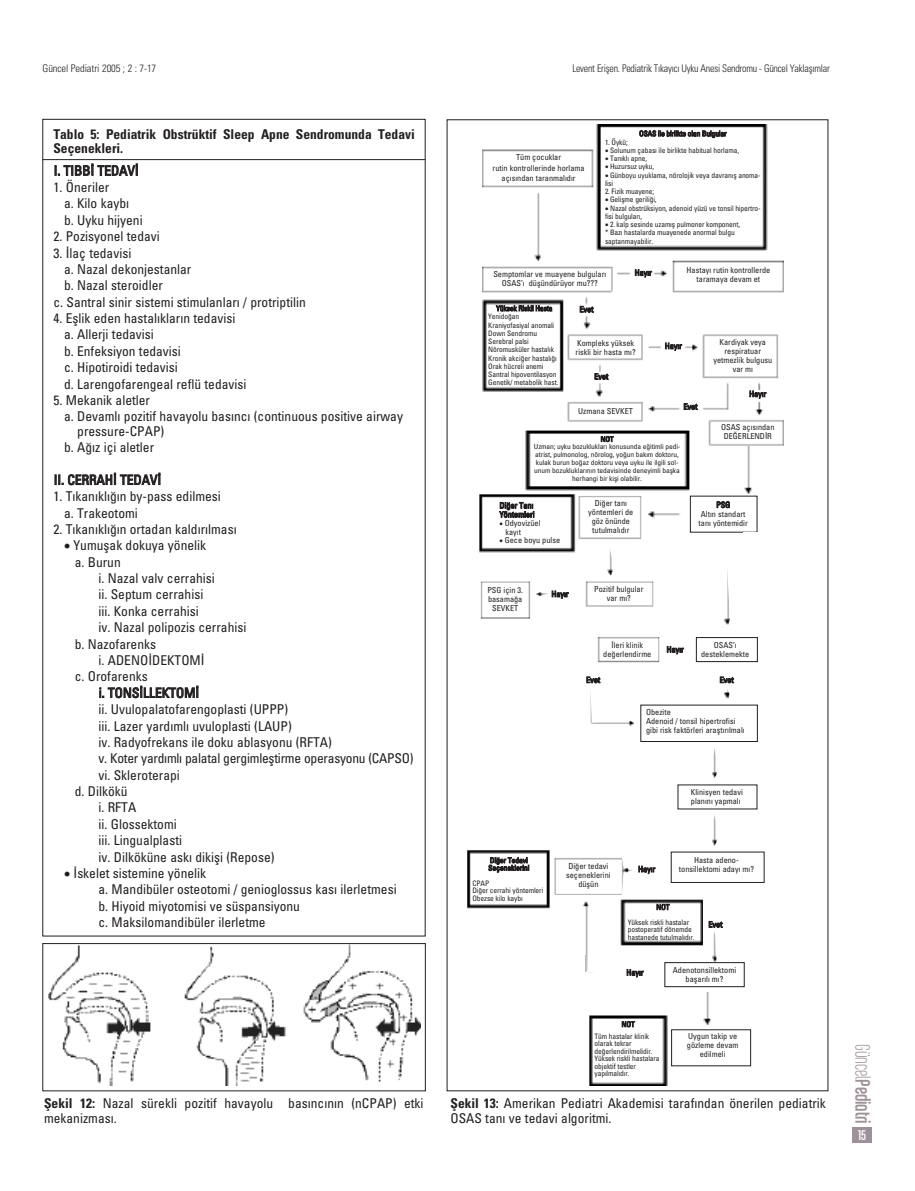
<style>
.page{position:relative;width:915px;height:1191px;background:#fff}
.page>*{position:absolute;margin:0;border:0;box-sizing:border-box;transform-origin:0 0}
.t1{font:22.2px "Chalet Comprime Cologne Seventy";letter-spacing:-.005em;color:#9f919a}
.t2{font:15px "Chalet Comprime Cologne Seventy";color:#fff}
.t3{font:condensed 13.5px/16.4px "Univers";color:#231f20}
.t4{font:700 condensed 13.5px/14.2px "Univers";color:#231f20}
.t5{font:condensed 13.5px "Univers";letter-spacing:-.02em;color:#231f20}
.t6{font:300 condensed 10.5px "Univers";letter-spacing:-.02em;color:#231f20;scale:.95 1}
.t7{font:300 condensed 10.5px "Univers";letter-spacing:-.02em;color:#231f20}
.t8{font:condensed 8.25px/9px "Univers";color:#231f20;text-align:center}
.t9{font:condensed 7.5px/8.2px "Univers";letter-spacing:-.015em;color:#231f20}
.t10{font:condensed 7.05px/7.8px "Univers";letter-spacing:-.015em;color:#231f20;text-align:center;scale:1.06 1}
.s1{font-weight:700}
.s2{font-family:"Chalet Comprime Milan Seventy"}
</style>
<div class="page">
<div style="left:851px;top:1127px;width:19px;height:15px;background:#9f919a"></div>
<hr style="left:43px;top:159px;width:382px;height:1px;background:#231f20">
<img style="left:48px;top:945px;width:372px;height:140px">
<div style="left:43px;top:943px;width:382px;height:148px;border:1px solid #231f20"></div>
<img style="left:482px;top:124px;width:301px;height:409px">
<img style="left:467px;top:494px;width:263px;height:572px">
<img style="left:589px;top:1015px;width:78px;height:70px">
<img style="left:585px;top:955px;width:37px;height:17px">
<div style="left:696px;top:637px;width:61px;height:25px;border:1px solid #231f20"></div>
<div style="left:664px;top:962px;width:80px;height:24px;border:1px solid #231f20"></div>
<div style="left:744px;top:446px;width:10px;height:50px;background:#fff"></div>
<img style="left:744px;top:446px;width:8px;height:48px">
<svg style="left:703px;top:1024px;width:10px;height:3px"></svg>
<img style="left:703px;top:992px;width:10px;height:32px">
<img style="left:648px;top:511px;width:32px;height:7px">
<div style="left:690px;top:496px;width:66px;height:36px;background:#fff"></div>
<div style="left:743px;top:532px;width:15px;height:74px;background:#fff"></div>
<div style="left:582px;top:972px;width:5px;height:102px;background:#fff"></div>
<p class="t7" style="left:43px;top:65px;width:115px">Güncel Pediatri 2005 ; 2 : 7-17</p>
<p class="t6" style="left:572px;top:65px;width:272px">Levent Eriflen. Pediatrik T›kay›c› Uyku Anesi Sendromu - Güncel Yaklafl›mlar</p>
<p class="t4" style="left:53px;top:128px;width:363px">Tablo 5: Pediatrik Obstrüktif Sleep Apne Sendromunda Tedavi<br>Seçenekleri.</p>
<p class="t3" style="left:54px;top:164px;width:86px">I. TIBB‹ TEDAV‹</p>
<p class="t3" style="left:64px;top:180px;width:80px;text-indent:-11px">1. Öneriler<br>a. Kilo kayb›<br>b. Uyku hijyeni</p>
<p class="t3" style="left:53px;top:229px;width:108px">2. Pozisyonel tedavi</p>
<p class="t3" style="left:53px;top:246px;width:79px">3. ‹laç tedavisi</p>
<p class="t3" style="left:64px;top:262px;width:129px">a. Nazal dekonjestanlar</p>
<p class="t3" style="left:64px;top:278px;width:100px">b. Nazal steroidler</p>
<p class="t3" style="left:53px;top:295px;width:254px">c. Santral sinir sistemi stimulanlar› / protriptilin</p>
<p class="t3" style="left:64px;top:311px;width:184px;text-indent:-11px">4. Efllik eden hastal›klar›n tedavisi a. Allerji tedavisi<br>b. Enfeksiyon tedavisi<br>c. Hipotiroidi tedavisi<br>d. Larengofarengeal reflü tedavisi</p>
<p class="t3" style="left:64px;top:393px;width:340px;text-indent:-11px">5. Mekanik aletler<br>a. Devaml› pozitif havayolu bas›nc› (continuous positive airway</p>
<p class="t3" style="left:64px;top:424px;width:102px;text-indent:13px">pressure-CPAP) b. A¤›z içi aletler</p>
<p class="t3" style="left:54px;top:473px;width:109px">II. CERRAH‹ TEDAV‹</p>
<p class="t3" style="left:64px;top:489px;width:158px;text-indent:-11px">1. T›kan›kl›¤›n by-pass edilmesi a. Trakeotomi</p>
<p class="t3" style="left:53px;top:522px;width:185px">2. T›kan›kl›¤›n ortadan kald›r›lmas›</p>
<p class="t3" style="left:75px;top:538px;width:133px;text-indent:-11px">• Yumuflak dokuya yönelik a. Burun</p>
<p class="t3" style="left:98px;top:571px;width:118px">i. Nazal valv cerrahisi</p>
<p class="t3" style="left:98px;top:587px;width:106px">ii. Septum cerrahisi</p>
<p class="t3" style="left:98px;top:604px;width:102px">iii. Konka cerrahisi</p>
<p class="t3" style="left:98px;top:620px;width:149px">iv. Nazal polipozis cerrahisi</p>
<p class="t3" style="left:75px;top:637px;width:83px">b. Nazofarenks</p>
<p class="t3" style="left:98px;top:653px;width:108px">i. ADENO‹DEKTOM‹</p>
<p class="t3" style="left:75px;top:669px;width:75px">c. Orofarenks</p>
<p class="t3" style="left:99px;top:686px;width:102px">i. TONS‹LLEKTOM‹</p>
<p class="t3" style="left:98px;top:702px;width:191px">ii. Uvulopalatofarengoplasti (UPPP)</p>
<p class="t3" style="left:98px;top:718px;width:195px">iii. Lazer yard›ml› uvuloplasti (LAUP)</p>
<p class="t3" style="left:98px;top:735px;width:235px">iv. Radyofrekans ile doku ablasyonu (RFTA)</p>
<p class="t5" style="left:98px;top:753px;width:316px">v. Koter yard›ml› palatal gergimlefltirme operasyonu (CAPSO)</p>
<p class="t3" style="left:98px;top:768px;width:83px">vi. Skleroterapi</p>
<p class="t3" style="left:75px;top:784px;width:54px">d. Dilkökü</p>
<p class="t3" style="left:98px;top:800px;width:39px">i. RFTA</p>
<p class="t3" style="left:98px;top:817px;width:80px">ii. Glossektomi</p>
<p class="t3" style="left:98px;top:833px;width:85px">iii. Lingualplasti</p>
<p class="t3" style="left:98px;top:849px;width:177px">iv. Dilköküne ask› dikifli (Repose)</p>
<p class="t3" style="left:98px;top:866px;width:299px;text-indent:-34px">• ‹skelet sistemine yönelik<br>a. Mandibüler osteotomi / genioglossus kas› ilerletmesi b. Hiyoid miyotomisi ve süspansiyonu<br>c. Maksilomandibüler ilerletme</p>
<p class="t8" style="left:492px;top:153px;width:93px;line-height:10.5px">Tüm çocuklar<br>rutin kontrollerinde horlama aç›s›ndan taranmal›d›r</p>
<p class="t9" style="left:639px;top:130px;width:89px">OSAS ile birlikte olan Bulgular</p>
<p class="t9" style="left:605px;top:138px;width:24px">1. Öykü;</p>
<p class="t9" style="left:605px;top:147px;width:135px">• Solunum çabas› ile birlikte habitual horlama,</p>
<p class="t9" style="left:605px;top:155px;width:43px">• Tan›kl› apne,</p>
<p class="t9" style="left:605px;top:163px;width:50px">• Huzursuz uyku,</p>
<p class="t9" style="left:605px;top:171px;width:157px">• Günboyu uyuklama, nörolojik veya davran›fl anoma&shy;lisi</p>
<p class="t9" style="left:605px;top:188px;width:51px">2. Fizik muayene;</p>
<p class="t9" style="left:605px;top:196px;width:53px">• Geliflme gerili¤i,</p>
<p class="t9" style="left:605px;top:204px;width:157px">• Nazal obstrüksiyon, adenoid yüzü ve tonsil hipertro&shy;fisi bulgular›,</p>
<p class="t9" style="left:605px;top:221px;width:137px">• 2. kalp sesinde uzam›fl pulmoner komponent, * Baz› hastalarda muayenede anormal bulgu saptanmayabilir.</p>
<p class="t8" style="left:493px;top:271px;width:114px">Semptomlar ve muayene bulgular›<br>OSAS’› düflündürüyor mu???</p>
<p class="t8" style="left:634px;top:269px;width:19px">Hay›r</p>
<p class="t9" style="left:488px;top:305px;width:72px;text-indent:8px">Yüksek Riskli Hasta<br>Yenido¤an<br>Kraniyofasiyal anomali<br>Down Sendromu<br>Serebral palsi<br>Nöromusküler hastal›k<br>Kronik akci¤er hastal›¤›<br>Orak hücreli anemi<br>Santral hipoventilasyon<br>Genetik/ metabolik hast.</p>
<p class="t8" style="left:579px;top:305px;width:15px">Evet</p>
<p class="t8" style="left:575px;top:339px;width:62px;text-align:left">Kompleks yüksek riskli bir hasta m›?</p>
<p class="t8" style="left:594px;top:373px;width:15px">Evet</p>
<p class="t8" style="left:578px;top:407px;width:56px">Uzmana SEVKET</p>
<p class="t8" style="left:686px;top:266px;width:85px">Hastay› rutin kontrollerde taramaya devam et</p>
<p class="t8" style="left:664px;top:342px;width:19px">Hay›r</p>
<p class="t8" style="left:683px;top:403px;width:15px">Evet</p>
<p class="t8" style="left:713px;top:338px;width:60px">Kardiyak veya respiratuar yetmezlik bulgusu var m›</p>
<p class="t8" style="left:748px;top:390px;width:19px">Hay›r</p>
<p class="t10" style="left:533px;top:436px;width:140px">NOT<br>Uzman; uyku bozukluklar› konusunda e¤itimli pedi&shy;atrist, pulmonolog, nörolog, yo¤un bak›m doktoru, kulak burun bo¤az doktoru veya uyku ile ilgili sol&shy;unum bozukluklar›n›n tedavisinde deneyimli baflka herhangi bir kifli olabilir.</p>
<p class="t8" style="left:499px;top:502px;width:37px;text-align:left">Di¤er Tan›<br>Yöntemleri</p>
<p class="t8" style="left:505px;top:519px;width:37px;text-align:left;text-indent:-6px">• Odyovizüel kay›t</p>
<p class="t8" style="left:499px;top:536px;width:62px">• Gece boyu pulse</p>
<p class="t8" style="left:588px;top:500px;width:47px">Di¤er tan› yöntemleri de göz önünde tutulmal›d›r</p>
<p class="t8" style="left:720px;top:423px;width:55px">OSAS aç›s›ndan<br>DE⁄ERLEND‹R</p>
<p class="t8" style="left:698px;top:501px;width:51px">PSG<br>Alt›n standart tan› yöntemidir</p>
<p class="t8" style="left:487px;top:586px;width:37px">PSG için 3. basama¤a<br>SEVKET</p>
<p class="t8" style="left:551px;top:590px;width:19px">Hay›r</p>
<p class="t8" style="left:594px;top:585px;width:51px">Pozitif bulgular var m›?</p>
<p class="t8" style="left:603px;top:641px;width:50px">‹leri klinik de¤erlendirme</p>
<p class="t8" style="left:701px;top:641px;width:50px">OSAS’› desteklemekte</p>
<p class="t8" style="left:666px;top:645px;width:19px">Hay›r</p>
<p class="t8" style="left:586px;top:676px;width:15px">Evet</p>
<p class="t8" style="left:719px;top:676px;width:15px">Evet</p>
<p class="t8" style="left:645px;top:708px;width:100px;text-align:left">Obezite<br>Adenoid / tonsil hipertrofisi gibi risk faktörleri araflt›r›lmal›</p>
<p class="t9" style="left:488px;top:857px;width:43px;line-height:7.5px">Di¤er Tedavi<br>Seçeneklerini</p>
<p class="t9" style="left:472px;top:880px;width:72px;line-height:7.5px">CPAP<br>Di¤er cerrahi yöntemleri<br>Obezse kilo kayb›</p>
<p class="t8" style="left:690px;top:788px;width:53px;text-align:left">Klinisyen tedavi plan›n› yapmal›</p>
<p class="t8" style="left:566px;top:862px;width:46px">Di¤er tedavi seçeneklerini düflün</p>
<p class="t8" style="left:638px;top:865px;width:19px">Hay›r</p>
<p class="t8" style="left:678px;top:856px;width:77px">Hasta adeno&shy;tonsillektomi aday› m›?</p>
<p class="t9" style="left:627px;top:900px;width:63px;line-height:15.1px;text-indent:29px">NOT<br>Yüksek riskli hastalar</p>
<p class="t9" style="left:627px;top:926px;width:68px;line-height:7.5px">postoperatif dönemde hastanede tutulmal›d›r.</p>
<p class="t8" style="left:708px;top:920px;width:15px">Evet</p>
<p class="t8" style="left:626px;top:968px;width:19px">Hay›r</p>
<p class="t8" style="left:672px;top:966px;width:65px">Adenotonsillektomi baflar›l› m›?</p>
<p class="t9" style="left:594px;top:1019px;width:56px;line-height:11.9px;text-indent:27px">NOT<br>Tüm hastalar klinik</p>
<p class="t9" style="left:594px;top:1040px;width:67px;line-height:7.5px">olarak tekrar de¤erlendirilmelidir.<br>Yüksek riskli hastalara objektif testler yap›lmal›d›r.</p>
<p class="t8" style="left:686px;top:1032px;width:53px">Uygun takip ve gözleme devam edilmeli</p>
<p class="t3" style="left:44px;top:1096px;width:381px;line-height:15px"><span class="s1">fiekil 12:</span> Nazal sürekli pozitif havayolu bas›nc›n›n (nCPAP) etki mekanizmas›.</p>
<p class="t3" style="left:450px;top:1096px;width:377px;line-height:15px"><span class="s1">fiekil 13:</span> Amerikan Pediatri Akademisi taraf›ndan önerilen pediatrik<br>OSAS tan› ve tedavi algoritmi.</p>
<h1 class="t1" style="left:876px;top:1044px;width:81px;rotate:90deg"><span class="s2">Güncel</span>Pediatri</h1>
<p class="t2" style="left:857px;top:1126px;width:10px">15</p>
</div>
